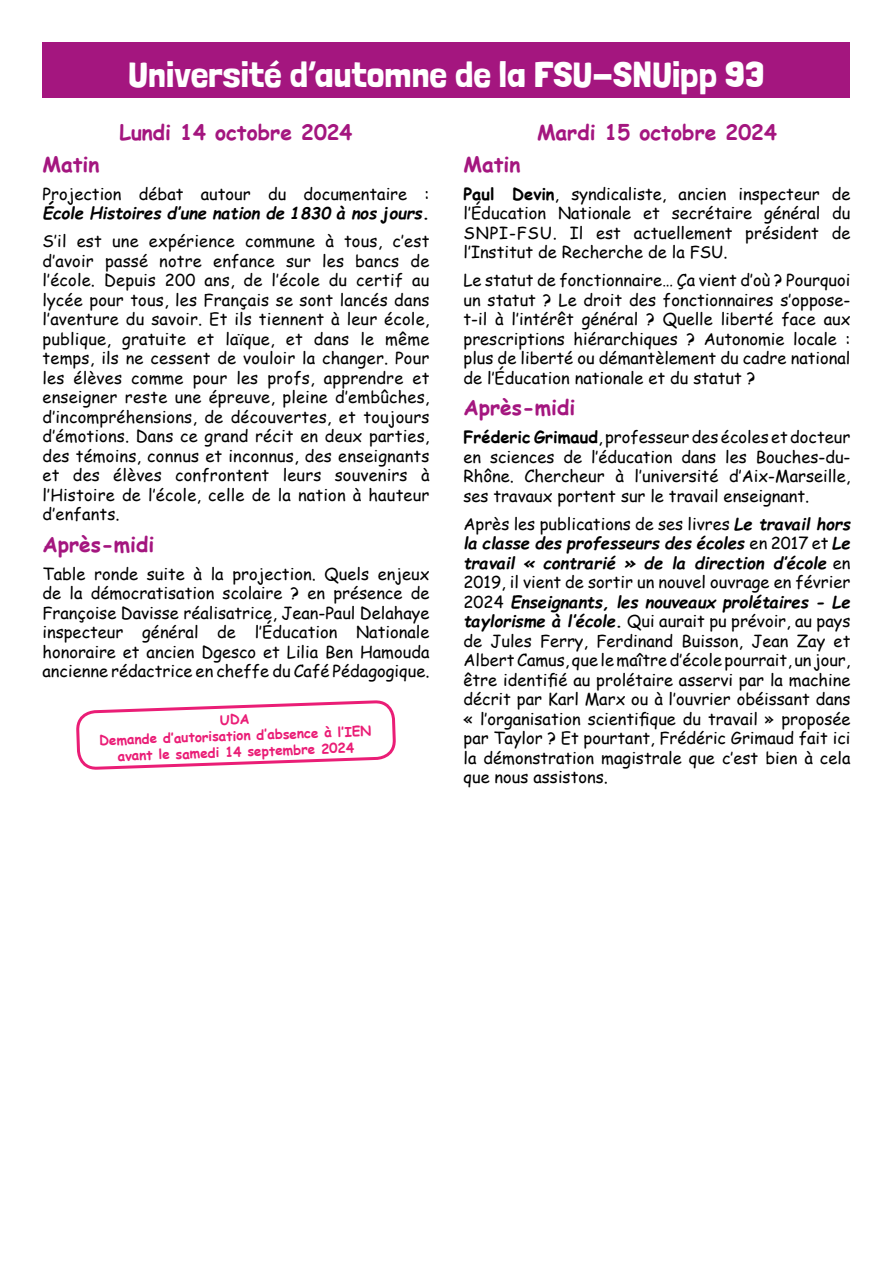
<style>
.page{position:relative;width:893px;height:1263px;background:#fff}
.page>*{position:absolute;margin:0;border:0;box-sizing:border-box;transform-origin:0 0}
.t1{font:36px "Londrina Solid";color:#fff;scale:1.1 1}
.t2{font:700 21px "Comic Sans MS";color:#a4167f}
.t3{font:16.5px/19.5px "Comic Sans MS";color:#000;text-align:justify}
.t4{font:16.5px/19.5px "Comic Sans MS";letter-spacing:.01em;color:#020202;text-align:justify}
.t5{font:italic 700 16.5px/19.5px "Comic Sans MS";color:#000}
.t6{font:700 13.5px/16.2px "Comic Sans MS";color:#ea1d76;text-align:center}
.s1{font-weight:400;font-style:normal}
.s2{font-style:normal}
.s3{font-weight:700}
.s4{font-weight:700;font-style:italic}
</style>
<div class="page">
<svg style="left:76px;top:701px;width:320px;height:69px"></svg>
<div style="left:43px;top:43px;width:807px;height:55px;background:#a4167f"></div>
<h1 class="t1" style="left:128px;top:53px;width:580px">Université d’automne de la FSU-SNUipp 93</h1>
<p class="t2" style="left:119px;top:117px;width:234px">Lundi 14 octobre 2024</p>
<p class="t2" style="left:43px;top:149px;width:58px">Matin</p>
<p class="t5" style="left:43px;top:183px;width:388px"><span class="s1">Projection débat autour du documentaire :<br></span>École Histoires d’une nation de 1830 à nos jours<span class="s2">.</span></p>
<p class="t4" style="left:43px;top:231px;width:388px">S’il est une expérience commune à tous, c’est d’avoir passé notre enfance sur les bancs de l’école. Depuis 200 ans, de l’école du certif au lycée pour tous, les Français se sont lancés dans l’aventure du savoir. Et ils tiennent à leur école, publique, gratuite et laïque, et dans le même temps, ils ne cessent de vouloir la changer. Pour les élèves comme pour les profs, apprendre et enseigner reste une épreuve, pleine d’embûches, d’incompréhensions, de découvertes, et toujours d’émotions. Dans ce grand récit en deux parties, des témoins, connus et inconnus, des enseignants et des élèves confrontent leurs souvenirs à l’Histoire de l’école, celle de la nation à hauteur d’enfants.</p>
<p class="t2" style="left:43px;top:529px;width:113px">Après-midi</p>
<p class="t3" style="left:43px;top:564px;width:388px">Table ronde suite à la projection. Quels enjeux de la démocratisation scolaire ? en présence de Françoise Davisse réalisatrice, Jean-Paul Delahaye inspecteur général de l’Éducation Nationale honoraire et ancien Dgesco et Lilia Ben Hamouda ancienne rédactrice en cheffe du Café Pédagogique.</p>
<p class="t6" style="left:98px;top:715px;width:274px;rotate:-2deg">UDA<br>Demande d’autorisation d’absence à l’IEN avant le samedi 14 septembre 2024</p>
<p class="t2" style="left:537px;top:117px;width:241px">Mardi 15 octobre 2024</p>
<p class="t2" style="left:463px;top:149px;width:58px">Matin</p>
<p class="t3" style="left:463px;top:183px;width:388px"><span class="s3">Paul Devin</span>, syndicaliste, ancien inspecteur de l’Éducation Nationale et secrétaire général du SNPI-FSU. Il est actuellement président de l’Institut de Recherche de la FSU.</p>
<p class="t3" style="left:463px;top:270px;width:388px">Le statut de fonctionnaire… Ça vient d’où ? Pourquoi un statut ? Le droit des fonctionnaires s’oppose&shy;t-il à l’intérêt général ? Quelle liberté face aux prescriptions hiérarchiques ? Autonomie locale : plus de liberté ou démantèlement du cadre national de l’Éducation nationale et du statut ?</p>
<p class="t2" style="left:463px;top:392px;width:113px">Après-midi</p>
<p class="t3" style="left:463px;top:427px;width:388px"><span class="s3">Fréderic Grimaud</span>, professeur des écoles et docteur en sciences de l’éducation dans les Bouches-du-Rhône. Chercheur à l’université d’Aix‑Marseille, ses travaux portent sur le travail enseignant.</p>
<p class="t3" style="left:463px;top:514px;width:388px">Après les publications de ses livres <span class="s4">Le travail hors la classe des professeurs des écoles</span> en 2017 et <span class="s4">Le travail « contrarié » de la direction d’école</span> en 2019, il vient de sortir un nouvel ouvrage en février 2024 <span class="s4">Enseignants, les nouveaux prolétaires - Le taylorisme à l’école</span><span class="s3">.</span> Qui aurait pu prévoir, au pays de Jules Ferry, Ferdinand Buisson, Jean Zay et Albert Camus, que le maître d’école pourrait, un jour, être identifié au prolétaire asservi par la machine décrit par Karl Marx ou à l’ouvrier obéissant dans « l’organisation scientifique du travail » proposée par Taylor ? Et pourtant, Frédéric Grimaud fait ici la démonstration magistrale que c’est bien à cela que nous assistons.</p>
</div>
